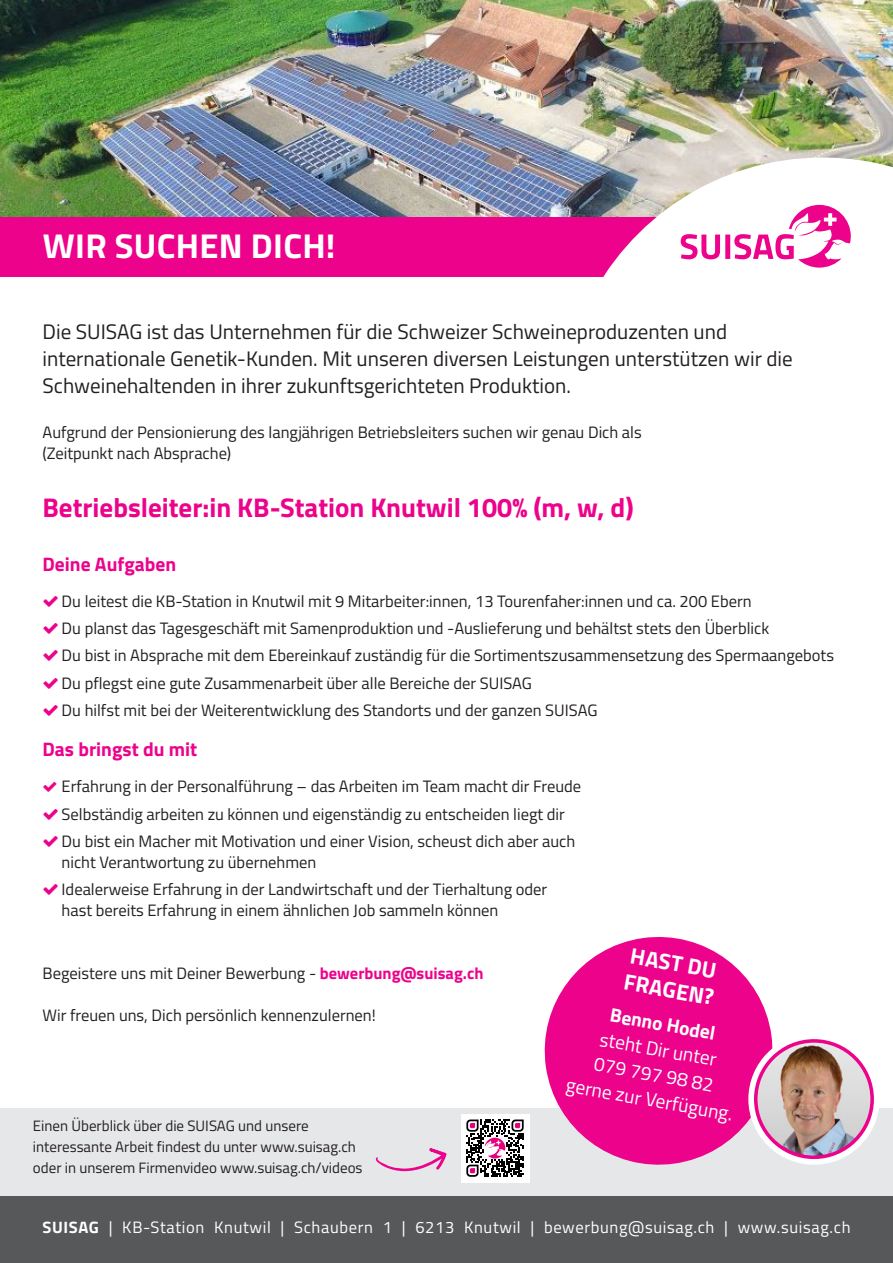
<style>
.page{position:relative;width:893px;height:1263px;background:#fff}
.page>*{position:absolute;margin:0;border:0;box-sizing:border-box;transform-origin:0 0}
.Überschrift_H1_-_wei{font:700 34.5px "Titillium Web";letter-spacing:.01em;color:#fff}
.Überschrift_H1{font:700 27px "Titillium Web";color:#ed028c}
.Fliesstext{font:700 22.5px/27px "Titillium Web";color:#fff}
.Leadtext{font:21px/27px "Titillium Web";color:#231f20}
.Fliesstext-2{font:19.5px/25.5px "Titillium Web";color:#fff;text-align:center}
.Zwischenüberschrift{font:700 19.5px "Titillium Web";color:#ed028c}
.Fliesstext-3{font:16.5px/21px "Titillium Web";color:#231f20}
.Fliesstext_-_Hervorh{font:16.5px "Titillium Web";color:#231f20}
.t1{font:16.5px "Titillium Web";letter-spacing:.04em;color:#fff}
.Fliesstext-4{font:15px/21px "Titillium Web";color:#231f20}
.s1{font-weight:700;color:#ed028c}
.s2{font-weight:700}
</style>
<div class="page">
<img style="left:0;top:0;width:893px;height:217px">
<div style="left:0;top:217px;width:692px;height:59px;background:#ed028c"></div>
<svg style="left:586px;top:158px;width:307px;height:119px"></svg>
<svg style="left:681px;top:205px;width:170px;height:63px"></svg>
<div style="left:0;top:1108px;width:893px;height:89px;background:#e6e7e9"></div>
<svg style="left:375px;top:1148px;width:72px;height:23px"></svg>
<div style="left:0;top:1196px;width:893px;height:67px;background:#57585a"></div>
<div style="left:461px;top:1114px;width:68px;height:68px;background:#fff"></div>
<svg style="left:466px;top:1119px;width:58px;height:58px"></svg>
<svg style="left:544px;top:936px;width:236px;height:229px;fill:#ed028c"></svg>
<div style="left:748px;top:1033px;width:131px;height:132px;border:13px solid #fff;border-radius:50%"></div>
<img style="left:756px;top:1041px;width:116px;height:116px;border-radius:58px">
<div style="left:754px;top:1039px;width:120px;height:120px;border:4px solid #ed028c;border-radius:50%"></div>
<p class="Überschrift_H1_-_wei" style="left:43px;top:220px;width:294px">WIR SUCHEN DICH!</p>
<p class="Leadtext" style="left:43px;top:317px;width:686px">Die SUISAG ist das Unternehmen für die Schweizer Schweineproduzenten und</p>
<p class="Leadtext" style="left:43px;top:344px;width:752px">internationale Genetik-Kunden. Mit unseren diversen Leistungen unterstützen wir die<br>Schweinehaltenden in ihrer zukunftsgerichteten Produktion.</p>
<p class="Fliesstext-3" style="left:43px;top:421px;width:601px">Aufgrund der Pensionierung des langjährigen Betriebsleiters suchen wir genau Dich als</p>
<p class="Fliesstext-3" style="left:43px;top:442px;width:190px">(Zeitpunkt nach Absprache)</p>
<p class="Überschrift_H1" style="left:43px;top:487px;width:593px">Betriebsleiter:in KB-Station Knutwil 100% (m, w, d)</p>
<p class="Zwischenüberschrift" style="left:43px;top:549px;width:135px">Deine Aufgaben</p>
<p class="Fliesstext-3" style="left:62px;top:589px;width:691px">Du leitest die KB-Station in Knutwil mit 9 Mitarbeiter:innen, 13 Tourenfaher:innen und ca. 200 Ebern</p>
<p class="Fliesstext-3" style="left:62px;top:617px;width:709px">Du planst das Tagesgeschäft mit Samenproduktion und -Auslieferung und behältst stets den Überblick</p>
<p class="Fliesstext-3" style="left:62px;top:644px;width:774px">Du bist in Absprache mit dem Ebereinkauf zuständig für die Sortimentszusammensetzung des Spermaangebots</p>
<p class="Fliesstext-3" style="left:62px;top:672px;width:472px">Du pflegst eine gute Zusammenarbeit über alle Bereiche der SUISAG</p>
<p class="Fliesstext-3" style="left:62px;top:699px;width:537px">Du hilfst mit bei der Weiterentwicklung des Standorts und der ganzen SUISAG</p>
<p class="Zwischenüberschrift" style="left:43px;top:735px;width:156px">Das bringst du mit</p>
<p class="Fliesstext-3" style="left:62px;top:775px;width:521px">Erfahrung in der Personalführung – das Arbeiten im Team macht dir Freude</p>
<p class="Fliesstext-3" style="left:62px;top:803px;width:505px">Selbständig arbeiten zu können und eigenständig zu entscheiden liegt dir</p>
<p class="Fliesstext-3" style="left:62px;top:830px;width:515px">Du bist ein Macher mit Motivation und einer Vision, scheust dich aber auch nicht Verantwortung zu übernehmen</p>
<p class="Fliesstext-3" style="left:62px;top:878px;width:487px">Idealerweise Erfahrung in der Landwirtschaft und der Tierhaltung oder hast bereits Erfahrung in einem ähnlichen Job sammeln können</p>
<p class="Fliesstext_-_Hervorh" style="left:43px;top:961px;width:442px">Begeistere uns mit Deiner Bewerbung - <span class="s1">bewerbung@suisag.ch</span></p>
<p class="Fliesstext_-_Hervorh" style="left:43px;top:1003px;width:335px">Wir freuen uns, Dich persönlich kennenzulernen!</p>
<p class="Fliesstext-4" style="left:33px;top:1115px;width:325px">Einen Überblick über die SUISAG und unsere interessante Arbeit findest du unter www.suisag.ch</p>
<p class="Fliesstext-4" style="left:33px;top:1157px;width:331px">oder in unserem Firmenvideo www.suisag.ch/videos</p>
<p class="Fliesstext" style="left:631px;top:940px;width:92px;rotate:10deg">HAST DU<br>FRAGEN?</p>
<p class="Fliesstext-2" style="left:582px;top:996px;width:170px;rotate:10deg"><span class="s2">Benno Hodel<br></span>steht Dir unter<br>079 797 98 82 gerne zur Verfügung.</p>
<p class="t1" style="left:43px;top:1215px;width:809px"><span class="s2">SUISAG</span> | KB-Station Knutwil | Schaubern 1 | 6213 Knutwil | bewerbung@suisag.ch | www.suisag.ch</p>
</div>
